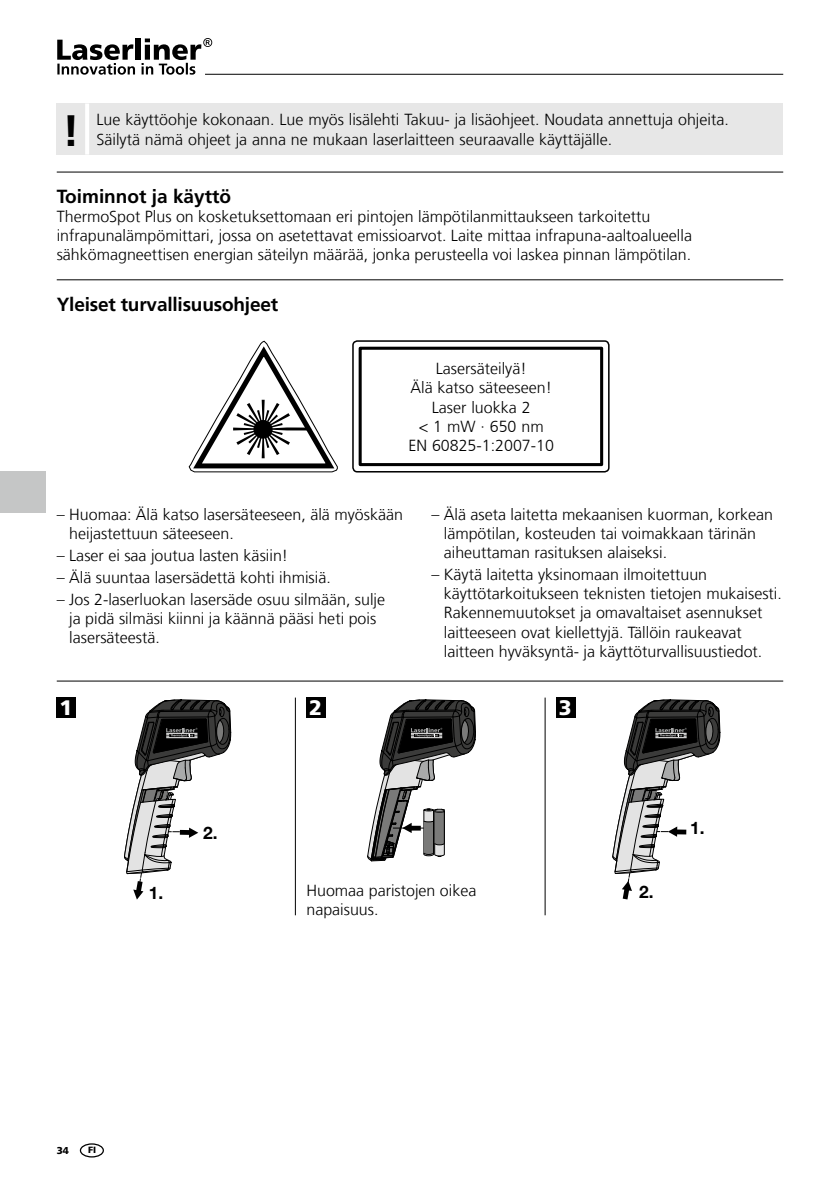
<style>
.page{position:relative;width:840px;height:1191px;background:#fff}
.page>*{position:absolute;margin:0;border:0;box-sizing:border-box;transform-origin:0 0}
.t1{font:700 44px "Frutiger LT Com";color:#000}
.t2{font:900 21px "Frutiger LT Com";color:#fff}
.t3{font:700 19px "Frutiger LT Com";letter-spacing:-.01em;color:#000}
.t4{font:700 17.2px "Helvetica Neue LT Pro";color:#000}
.t5{font:300 16px/19.2px "Frutiger LT Com";color:#000}
.t6{font:900 10px "Frutiger LT Com";color:#000}
.t7{font:900 9px "Frutiger LT Com";color:#000}
</style>
<div class="page">
<svg style="left:57px;top:38px;width:155px;height:37px"></svg>
<hr style="left:205px;top:74px;width:577px;height:1px;background:#000">
<hr style="left:57px;top:171px;width:725px;height:1px;background:#000">
<hr style="left:57px;top:279px;width:725px;height:1px;background:#000">
<hr style="left:57px;top:680px;width:725px;height:1px;background:#000">
<hr style="left:295px;top:697px;width:1px;height:218px;background:#000">
<hr style="left:544px;top:697px;width:1px;height:218px;background:#000">
<div style="left:57px;top:697px;width:19px;height:21px;background:#000"></div>
<div style="left:306px;top:697px;width:20px;height:21px;background:#000"></div>
<div style="left:556px;top:697px;width:19px;height:21px;background:#000"></div>
<svg style="left:124px;top:699px;width:107px;height:200px"></svg>
<hr style="left:166px;top:737px;width:31px;height:1px;background:#fff">
<hr style="left:166px;top:733px;width:31px;height:1px;background:#fff">
<svg style="left:612px;top:699px;width:107px;height:200px"></svg>
<hr style="left:655px;top:737px;width:31px;height:1px;background:#fff">
<hr style="left:655px;top:733px;width:31px;height:1px;background:#fff">
<svg style="left:367px;top:699px;width:108px;height:162px"></svg>
<hr style="left:411px;top:737px;width:31px;height:1px;background:#fff">
<hr style="left:411px;top:733px;width:31px;height:1px;background:#fff">
<div style="left:80px;top:1143px;width:24px;height:14px;border:1px solid #000;border-radius:50%"></div>
<div style="left:0;top:471px;width:45px;height:42px;background:#c5c6c6"></div>
<div style="left:57px;top:103px;width:725px;height:51px;background:#e7e7e7"></div>
<hr style="left:85px;top:103px;width:4px;height:51px;background:#fff">
<svg style="left:189px;top:341px;width:149px;height:132px"></svg>
<div style="left:352px;top:340px;width:257px;height:132px;border:2px solid #000;border-radius:4px"></div>
<svg style="left:358px;top:346px;width:246px;height:121px"></svg>
<h1 class="t1" style="left:62px;top:104px;width:19px">!</h1>
<p class="t5" style="left:96px;top:110px;width:633px">Lue käyttöohje kokonaan. Lue myös lisälehti Takuu- ja lisäohjeet. Noudata annettuja ohjeita.</p>
<p class="t5" style="left:96px;top:130px;width:517px">Säilytä nämä ohjeet ja anna ne mukaan laserlaitteen seuraavalle käyttäjälle.</p>
<p class="t3" style="left:57px;top:185px;width:176px">Toiminnot ja käyttö</p>
<p class="t5" style="left:57px;top:207px;width:636px">ThermoSpot Plus on kosketuksettomaan eri pintojen lämpötilanmittaukseen tarkoitettu infrapunalämpömittari, jossa on asetettavat emissioarvot. Laite mittaa infrapuna-aaltoalueella sähkömagneettisen energian säteilyn määrää, jonka perusteella voi laskea pinnan lämpötilan.</p>
<p class="t3" style="left:57px;top:293px;width:223px">Yleiset turvallisuusohjeet</p>
<p class="t5" style="left:408px;top:359px;width:147px;text-align:center">Lasersäteilyä!<br>Älä katso säteeseen!<br>Laser luokka 2<br>&lt; 1 mW · 650 nm<br>EN 60825-1:2007-10</p>
<p class="t5" style="left:69px;top:504px;width:335px;text-indent:-12px">– Huomaa: Älä katso lasersäteeseen, älä myöskään heijastettuun säteeseen.</p>
<p class="t5" style="left:57px;top:546px;width:233px">– Laser ei saa joutua lasten käsiin!</p>
<p class="t5" style="left:57px;top:568px;width:275px">– Älä suuntaa lasersädettä kohti ihmisiä.</p>
<p class="t5" style="left:69px;top:590px;width:317px;text-indent:-12px">– Jos 2-laserluokan lasersäde osuu silmään, sulje ja pidä silmäsi kiinni ja käännä pääsi heti pois lasersäteestä.</p>
<p class="t5" style="left:443px;top:504px;width:330px;text-indent:-12px">– Älä aseta laitetta mekaanisen kuorman, korkean lämpötilan, kosteuden tai voimakkaan tärinän aiheuttaman rasituksen alaiseksi.</p>
<p class="t5" style="left:443px;top:565px;width:339px;text-indent:-12px">– Käytä laitetta yksinomaan ilmoitettuun käyttötarkoitukseen teknisten tietojen mukaisesti.<br>Rakennemuutokset ja omavaltaiset asennukset laitteeseen ovat kiellettyjä. Tällöin raukeavat laitteen hyväksyntä- ja käyttöturvallisuustiedot.</p>
<h2 class="t2" style="left:59px;top:695px;width:14px">1</h2>
<h2 class="t2" style="left:309px;top:695px;width:14px">2</h2>
<h2 class="t2" style="left:558px;top:695px;width:14px">3</h2>
<p class="t4" style="left:149px;top:882px;width:16px">1.</p>
<p class="t4" style="left:203px;top:821px;width:16px">2.</p>
<p class="t4" style="left:690px;top:817px;width:16px">1.</p>
<p class="t5" style="left:306px;top:881px;width:171px">Huomaa paristojen oikea napaisuus.</p>
<p class="t4" style="left:638px;top:881px;width:16px">2.</p>
<p class="t6" style="left:57px;top:1144px;width:14px">34</p>
<p class="t7" style="left:88px;top:1144px;width:10px">FI</p>
</div>
